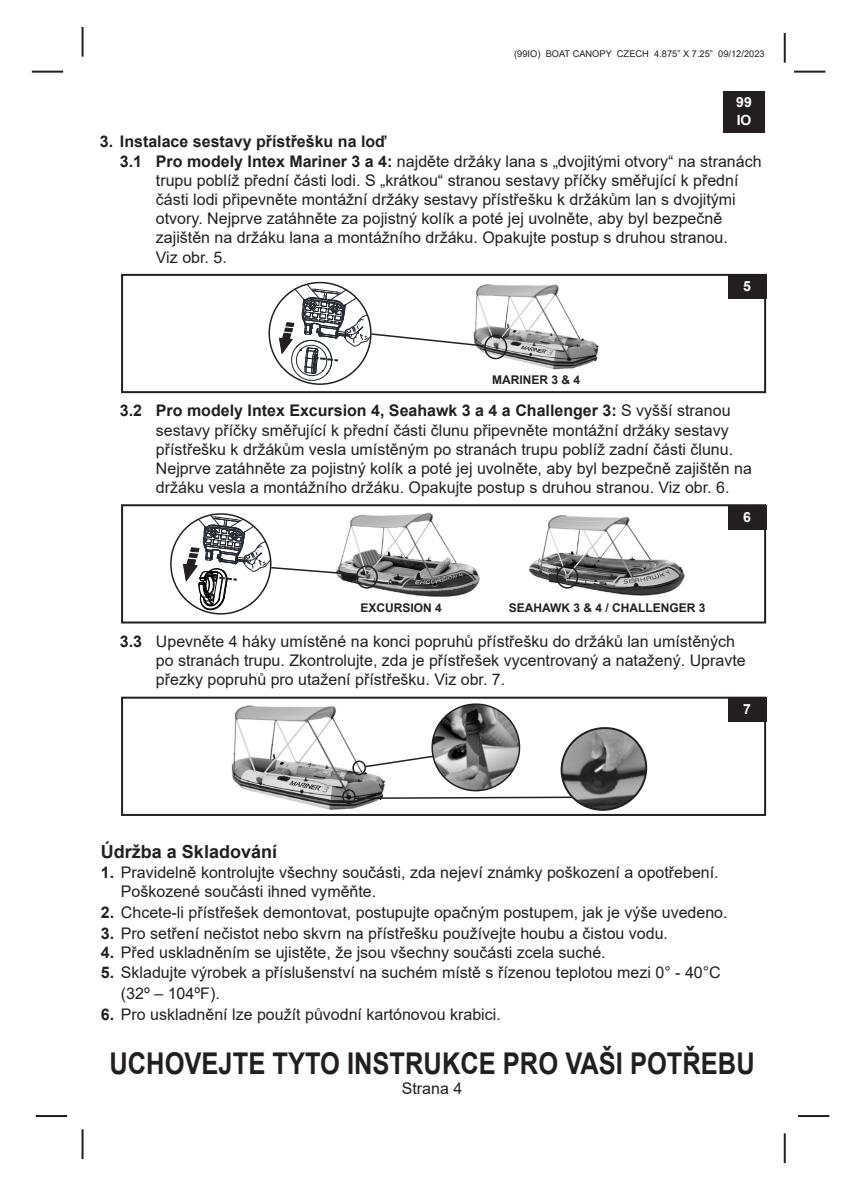
<style>
.page{position:relative;width:862px;height:1191px;background:#fff}
.page>*{position:absolute;margin:0;border:0;box-sizing:border-box;transform-origin:0 0}
.t1{font:700 30px "Arial";color:#231f20;scale:.85 1}
.Paragraph_Style3{font:700 18px "Arial";color:#231f20}
.Paragraph_Style3-2{font:16px/19.2px "Arial";color:#231f20}
.Paragraph_Style30{font:16px/19.2px "Arial";color:#231f20}
.Paragraph_Style6{font:16px "Arial";color:#231f20}
.Paragraph_Style31{font:16px "Arial";color:#231f20}
.Paragraph_Style32{font:16px "Arial";color:#231f20}
.Paragraph_Style3-3{font:700 16px "Arial";color:#231f20}
.Paragraph_Style3-4{font:700 14px/18px "Arial";color:#fff}
.Paragraph_Style3-5{font:700 12px "Arial";color:#231f20}
.t2{font:9.2px "Arial";color:#231f20}
.s1{font-weight:700}
</style>
<div class="page">
<hr style="left:32px;top:71px;width:31px;height:2px;background:#231f20">
<hr style="left:36px;top:1115px;width:31px;height:2px;background:#231f20">
<hr style="left:794px;top:71px;width:31px;height:2px;background:#231f20">
<hr style="left:784px;top:33px;width:2px;height:30px;background:#231f20">
<hr style="left:798px;top:1115px;width:31px;height:2px;background:#231f20">
<hr style="left:82px;top:27px;width:2px;height:30px;background:#231f20">
<hr style="left:82px;top:1129px;width:2px;height:30px;background:#231f20">
<hr style="left:784px;top:1133px;width:2px;height:30px;background:#231f20">
<div style="left:723px;top:92px;width:41px;height:41px;background:#231f20"></div>
<div style="left:728px;top:275px;width:38px;height:24px;background:#231f20"></div>
<div style="left:121px;top:274px;width:645px;height:119px;border:2px solid #231f20"></div>
<img style="left:485px;top:284px;width:114px;height:86px">
<div style="left:484px;top:335px;width:23px;height:24px;border:2px solid #231f20;border-radius:50%"></div>
<svg style="left:271px;top:282px;width:214px;height:102px"></svg>
<div style="left:268px;top:282px;width:103px;height:103px;border:2px solid #231f20;border-radius:50%"></div>
<div style="left:728px;top:505px;width:38px;height:24px;background:#231f20"></div>
<div style="left:121px;top:504px;width:645px;height:119px;border:2px solid #231f20"></div>
<img style="left:359px;top:512px;width:121px;height:85px">
<img style="left:528px;top:515px;width:157px;height:81px">
<div style="left:356px;top:565px;width:22px;height:23px;border:2px solid #231f20;border-radius:50%"></div>
<svg style="left:171px;top:514px;width:188px;height:100px"></svg>
<div style="left:556px;top:565px;width:22px;height:23px;border:2px solid #231f20;border-radius:50%"></div>
<div style="left:728px;top:697px;width:38px;height:25px;background:#231f20"></div>
<div style="left:121px;top:696px;width:645px;height:120px;border:2px solid #231f20"></div>
<img style="left:231px;top:705px;width:122px;height:105px">
<div style="left:342px;top:789px;width:14px;height:15px;border:2px solid #231f20;border-radius:50%"></div>
<div style="left:352px;top:760px;width:14px;height:15px;border:2px solid #231f20;border-radius:50%"></div>
<img style="left:439px;top:704px;width:74px;height:19px">
<svg style="left:353px;top:723px;width:298px;height:92px"></svg>
<p class="t2" style="left:514px;top:48px;width:252px">(99IO) BOAT CANOPY CZECH 4.875” X 7.25” 09/12/2023</p>
<p class="Paragraph_Style3-4" style="left:736px;top:93px;width:17px">99<br>IO</p>
<p class="Paragraph_Style3-3" style="left:100px;top:130px;width:288px">3. Instalace sestavy přístřešku na loď</p>
<p class="Paragraph_Style3-2" style="left:156px;top:151px;width:607px;text-indent:-36px"><span class="s1">3.1 Pro modely Intex Mariner 3 a 4:</span> najděte držáky lana s „dvojitými otvory“ na stranách trupu poblíž přední části lodi. S „krátkou“ stranou sestavy příčky směřující k přední části lodi připevněte montážní držáky sestavy přístřešku k držákům lan s dvojitými otvory. Nejprve zatáhněte za pojistný kolík a poté jej uvolněte, aby byl bezpečně zajištěn na držáku lana a montážního držáku. Opakujte postup s druhou stranou.</p>
<p class="Paragraph_Style3-2" style="left:156px;top:247px;width:72px">Viz obr. 5.</p>
<p class="Paragraph_Style3-5" style="left:492px;top:371px;width:90px">MARINER 3 &amp; 4</p>
<p class="Paragraph_Style3-4" style="left:743px;top:278px;width:9px">5</p>
<p class="Paragraph_Style3-2" style="left:156px;top:401px;width:597px;text-indent:-36px"><span class="s1">3.2 Pro modely Intex Excursion 4, Seahawk 3 a 4 a Challenger 3:</span> S vyšší stranou sestavy příčky směřující k přední části člunu připevněte montážní držáky sestavy přístřešku k držákům vesla umístěným po stranách trupu poblíž zadní části člunu.<br>Nejprve zatáhněte za pojistný kolík a poté jej uvolněte, aby byl bezpečně zajištěn na držáku vesla a montážního držáku. Opakujte postup s druhou stranou. Viz obr. 6.</p>
<p class="Paragraph_Style3-5" style="left:360px;top:599px;width:83px">EXCURSION 4</p>
<p class="Paragraph_Style3-5" style="left:509px;top:599px;width:198px">SEAHAWK 3 &amp; 4 / CHALLENGER 3</p>
<p class="Paragraph_Style3-4" style="left:743px;top:508px;width:9px">6</p>
<p class="Paragraph_Style3-2" style="left:156px;top:631px;width:591px;text-indent:-36px"><span class="s1">3.3</span> Upevněte 4 háky umístěné na konci popruhů přístřešku do držáků lan umístěných po stranách trupu. Zkontrolujte, zda je přístřešek vycentrovaný a natažený. Upravte přezky popruhů pro utažení přístřešku. Viz obr. 7.</p>
<p class="Paragraph_Style3-4" style="left:743px;top:700px;width:9px">7</p>
<p class="Paragraph_Style3" style="left:101px;top:838px;width:178px">Údržba a Skladování</p>
<p class="Paragraph_Style30" style="left:121px;top:862px;width:599px;text-indent:-20px"><span class="s1">1.</span> Pravidelně kontrolujte všechny součásti, zda nejeví známky poškození a opotřebení.<br>Poškozené součásti ihned vyměňte.</p>
<p class="Paragraph_Style6" style="left:101px;top:901px;width:628px"><span class="s1">2.</span> Chcete-li přístřešek demontovat, postupujte opačným postupem, jak je výše uvedeno.</p>
<p class="Paragraph_Style3-2" style="left:101px;top:924px;width:568px"><span class="s1">3.</span> Pro setření nečistot nebo skvrn na přístřešku používejte houbu a čistou vodu.</p>
<p class="Paragraph_Style31" style="left:101px;top:941px;width:506px"><span class="s1">4.</span> Před uskladněním se ujistěte, že jsou všechny součásti zcela suché.</p>
<p class="Paragraph_Style30" style="left:101px;top:962px;width:621px"><span class="s1">5.</span> Skladujte výrobek a příslušenství na suchém místě s řízenou teplotou mezi 0° - 40°C</p>
<p class="Paragraph_Style30" style="left:121px;top:983px;width:100px">(32º – 104ºF).</p>
<p class="Paragraph_Style32" style="left:101px;top:1003px;width:401px"><span class="s1">6.</span> Pro uskladnění lze použít původní kartónovou krabici.</p>
<h1 class="t1" style="left:109px;top:1042px;width:760px">UCHOVEJTE TYTO INSTRUKCE PRO VAŠI POTŘEBU</h1>
<p class="Paragraph_Style3-2" style="left:402px;top:1079px;width:62px">Strana 4</p>
</div>
